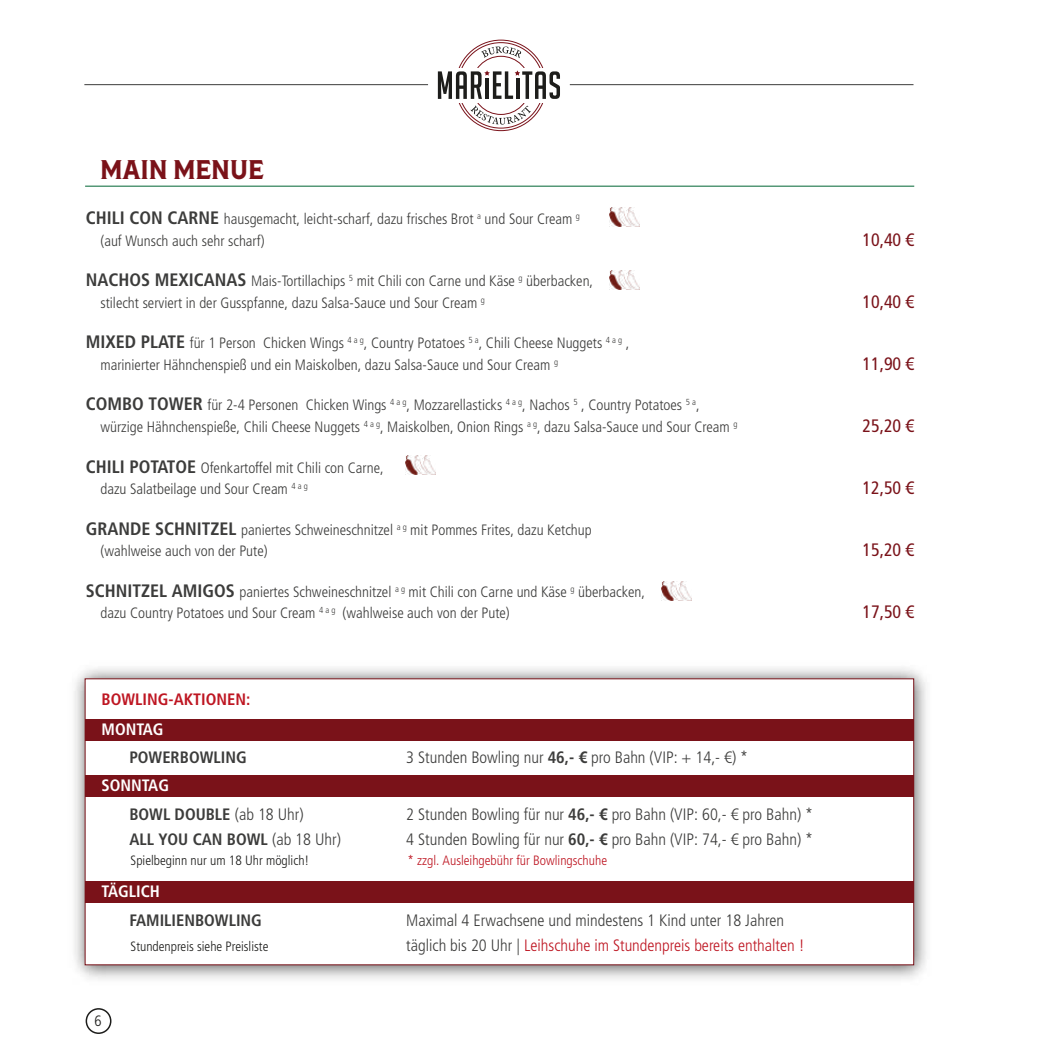
<style>
.page{position:relative;width:1063px;height:1063px;background:#fff}
.page>*{position:absolute;margin:0;border:0;box-sizing:border-box;transform-origin:0 0}
.t1{font:condensed 27px "Shackleton";color:#7a1219}
.t2{font:18px "Frutiger LT 57 Cn";color:#7a1219}
.t3{font:16.5px/24.9px "Frutiger LT 47 Lt Cn";color:#3c3c3b}
.t4{font:16.5px/28.5px "Frutiger LT 67 Bd Cn";color:#3c3c3b}
.t5{font:16.5px "Frutiger LT 67 Bd Cn";color:#be1622}
.t6{font:16.5px "Frutiger LT 67 Bd Cn";color:#fff}
.t7{font:15px "Frutiger LT 47 Lt Cn";color:#3c3c3b}
.t8{font:15px "Frutiger LT 47 Lt Cn";color:#1d1d1b}
.t9{font:13.5px "Frutiger LT 47 Lt Cn";color:#1d1d1b}
.t10{font:13.5px "Frutiger LT 47 Lt Cn";color:#be1622}
.s1{font-family:"Frutiger LT 67 Bd Cn";font-size:18px}
.s2{font-family:"Frutiger LT 67 Bd Cn"}
.s3{color:#fff}
.s4{font-family:"Frutiger LT 47 Lt Cn"}
.s5{color:#be1622}
</style>
<div class="page">
<svg style="left:456px;top:40px;width:90px;height:91px"></svg>
<svg style="left:458px;top:43px;width:86px;height:85px"></svg>
<div style="left:472px;top:56px;width:58px;height:58px;background:#fff;border-radius:50%"></div>
<div style="left:448px;top:68px;width:106px;height:34px;background:#fff"></div>
<svg style="left:481px;top:46px;width:40px;height:12px"></svg>
<svg style="left:470px;top:105px;width:61px;height:20px"></svg>
<svg style="left:438px;top:70px;width:122px;height:29px"></svg>
<hr style="left:84px;top:84px;width:344px;height:1px;background:#3c3c3b">
<hr style="left:570px;top:84px;width:344px;height:1px;background:#3c3c3b">
<img style="left:609px;top:207px;width:31px;height:20px">
<img style="left:609px;top:270px;width:31px;height:20px">
<img style="left:405px;top:455px;width:31px;height:20px">
<img style="left:661px;top:581px;width:31px;height:20px">
<hr style="left:85px;top:186px;width:829px;height:1px;background:#006533">
<div style="left:86px;top:1008px;width:25px;height:26px;border:2px solid #1d1d1b;border-radius:50%"></div>
<img style="left:74px;top:667px;width:853px;height:312px">
<div style="left:85px;top:678px;width:829px;height:287px;background:#fff;border:1px solid #7a1219"></div>
<div style="left:85px;top:719px;width:829px;height:21px;background:#7a1219"></div>
<div style="left:85px;top:776px;width:829px;height:21px;background:#7a1219"></div>
<div style="left:85px;top:881px;width:829px;height:22px;background:#7a1219"></div>
<h1 class="t1" style="left:100px;top:149px;width:165px">MAIN MENUE</h1>
<p class="t7" style="left:86px;top:210px;width:496px"><span class="s1">CHILI CON CARNE</span> hausgemacht, leicht-scharf, dazu frisches Brot <sup>a</sup> und Sour Cream <sup>g</sup></p>
<p class="t7" style="left:100px;top:232px;width:166px">(auf Wunsch auch sehr scharf)</p>
<p class="t2" style="left:862px;top:229px;width:53px">10,40 €</p>
<p class="t7" style="left:86px;top:273px;width:509px"><span class="s1">NACHOS MEXICANAS</span> Mais-Tortillachips <sup>5</sup> mit Chili con Carne und Käse <sup>g</sup> überbacken,</p>
<p class="t7" style="left:100px;top:294px;width:386px">stilecht serviert in der Gusspfanne, dazu Salsa-Sauce und Sour Cream <sup>g</sup></p>
<p class="t2" style="left:862px;top:291px;width:53px">10,40 €</p>
<p class="t7" style="left:86px;top:335px;width:545px"><span class="s1">MIXED PLATE</span> für 1 Person Chicken Wings <sup>4</sup> <sup>a</sup> <sup>g</sup>, Country Potatoes <sup>5</sup> <sup>a</sup>, Chili Cheese Nuggets <sup>4</sup> <sup>a</sup> <sup>g</sup> ,</p>
<p class="t7" style="left:100px;top:356px;width:459px">marinierter Hähnchenspieß und ein Maiskolben, dazu Salsa-Sauce und Sour Cream <sup>g</sup></p>
<p class="t2" style="left:862px;top:353px;width:53px">11,90 €</p>
<p class="t7" style="left:86px;top:397px;width:615px"><span class="s1">COMBO TOWER</span> für 2-4 Personen Chicken Wings <sup>4</sup> <sup>a</sup> <sup>g</sup>, Mozzarellasticks <sup>4</sup> <sup>a</sup> <sup>g</sup>, Nachos <sup>5</sup> , Country Potatoes <sup>5</sup> <sup>a</sup>,</p>
<p class="t7" style="left:100px;top:418px;width:638px">würzige Hähnchenspieße, Chili Cheese Nuggets <sup>4</sup> <sup>a</sup> <sup>g</sup>, Maiskolben, Onion Rings <sup>a</sup> <sup>g</sup>, dazu Salsa-Sauce und Sour Cream <sup>g</sup></p>
<p class="t2" style="left:862px;top:415px;width:53px">25,20 €</p>
<p class="t7" style="left:86px;top:459px;width:300px"><span class="s1">CHILI POTATOE</span> Ofenkartoffel mit Chili con Carne,</p>
<p class="t7" style="left:100px;top:481px;width:209px">dazu Salatbeilage und Sour Cream <sup>4</sup> <sup>a</sup> <sup>g</sup></p>
<p class="t2" style="left:862px;top:478px;width:53px">12,50 €</p>
<p class="t7" style="left:86px;top:521px;width:507px"><span class="s1">GRANDE SCHNITZEL</span> paniertes Schweineschnitzel <sup>a</sup> <sup>g</sup> mit Pommes Frites, dazu Ketchup</p>
<p class="t7" style="left:100px;top:543px;width:169px">(wahlweise auch von der Pute)</p>
<p class="t2" style="left:862px;top:540px;width:53px">15,20 €</p>
<p class="t7" style="left:86px;top:583px;width:561px"><span class="s1">SCHNITZEL AMIGOS</span> paniertes Schweineschnitzel <sup>a</sup> <sup>g</sup> mit Chili con Carne und Käse <sup>g</sup> überbacken,</p>
<p class="t7" style="left:100px;top:605px;width:411px">dazu Country Potatoes und Sour Cream <sup>4</sup> <sup>a</sup> <sup>g</sup> (wahlweise auch von der Pute)</p>
<p class="t2" style="left:862px;top:602px;width:53px">17,50 €</p>
<p class="t5" style="left:102px;top:690px;width:150px">BOWLING-AKTIONEN:</p>
<p class="t6" style="left:102px;top:719px;width:64px">MONTAG</p>
<p class="t4" style="left:129px;top:743px;width:119px">POWERBOWLING</p>
<p class="t3" style="left:406px;top:745px;width:343px">3 Stunden Bowling nur <span class="s2">46,- €</span> pro Bahn (VIP: + 14,- €) *</p>
<p class="t4" style="left:129px;top:771px;width:176px;text-indent:-28px"><span class="s3">SONNTAG<br></span>BOWL DOUBLE <span class="s4">(ab 18 Uhr)</span></p>
<p class="t3" style="left:406px;top:802px;width:408px">2 Stunden Bowling für nur <span class="s2">46,- €</span> pro Bahn (VIP: 60,- € pro Bahn) *</p>
<p class="t4" style="left:129px;top:825px;width:213px">ALL YOU CAN BOWL <span class="s4">(ab 18 Uhr)</span></p>
<p class="t3" style="left:406px;top:827px;width:408px">4 Stunden Bowling für nur <span class="s2">60,- €</span> pro Bahn (VIP: 74,- € pro Bahn) *</p>
<p class="t9" style="left:131px;top:853px;width:180px">Spielbeginn nur um 18 Uhr möglich!</p>
<p class="t10" style="left:407px;top:853px;width:201px">* zzgl. Ausleihgebühr für Bowlingschuhe</p>
<p class="t6" style="left:102px;top:882px;width:60px">TÄGLICH</p>
<p class="t4" style="left:129px;top:906px;width:134px">FAMILIENBOWLING</p>
<p class="t3" style="left:406px;top:908px;width:400px">Maximal 4 Erwachsene und mindestens 1 Kind unter 18 Jahren täglich bis 20 Uhr | <span class="s5">Leihschuhe im Stundenpreis bereits enthalten !</span></p>
<p class="t9" style="left:131px;top:938px;width:139px">Stundenpreis siehe Preisliste</p>
<p class="t8" style="left:95px;top:1012px;width:9px">6</p>
</div>
